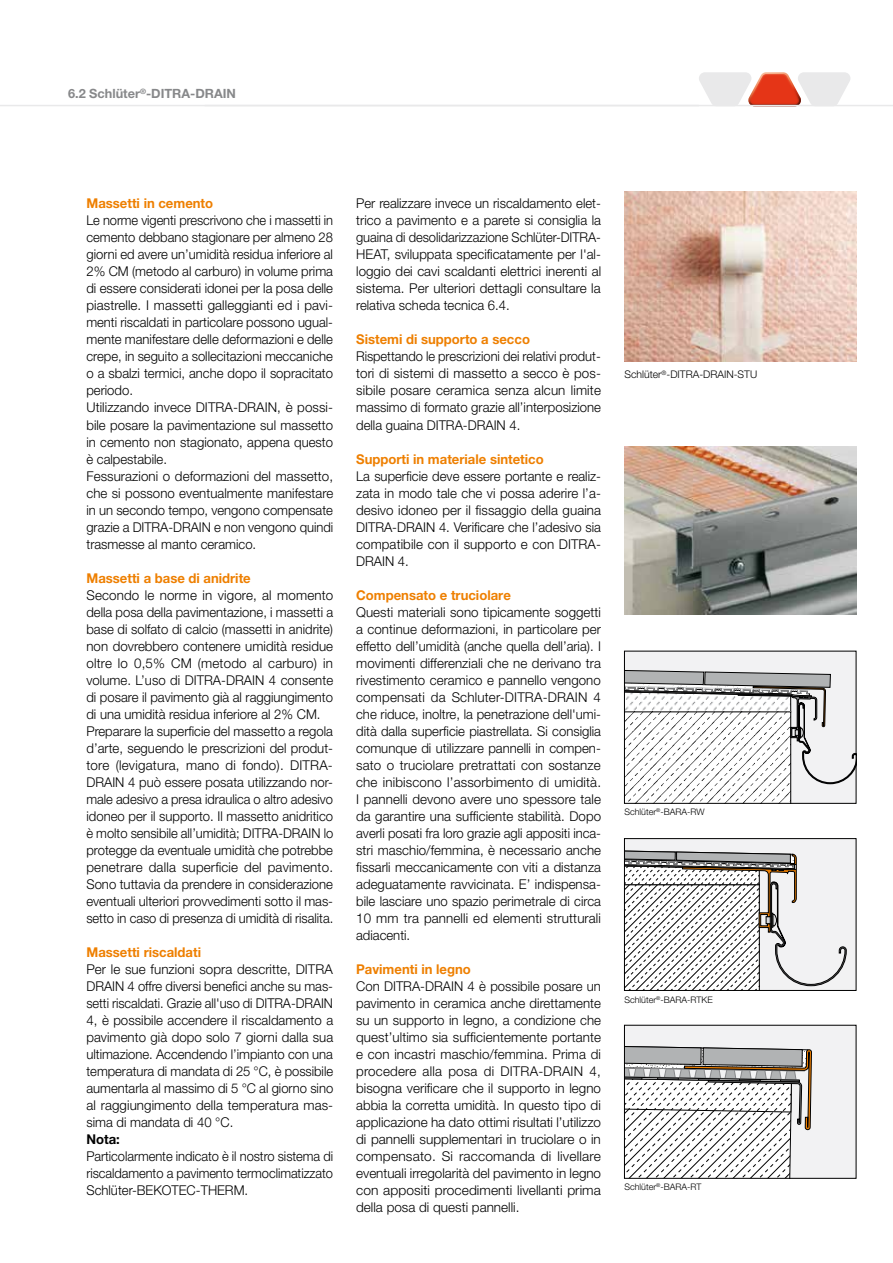
<style>
.page{position:relative;width:893px;height:1263px;background:#fff}
.page>*{position:absolute;margin:0;border:0;box-sizing:border-box;transform-origin:0 0}
.t1{font:300 13.5px/17px "Helvetica Neue LT Pro";color:#000;text-align:justify}
.t2{font:300 13.5px/17px "Helvetica Neue LT Pro";color:#000;scale:.95 1}
.t3{font:300 13.5px/17px "Helvetica Neue LT Pro";color:#000;text-align:justify;scale:.96 1}
.t4{font:700 13.5px "Helvetica Neue LT Pro";color:#ee7f00}
.t5{font:700 13.5px "Helvetica Neue LT Pro";color:#000}
.t6{font:700 12.75px "Helvetica Neue LT Pro";color:#87888a}
.t7{font:300 10.5px "Helvetica Neue LT Pro";color:#000}
.t8{font:300 9px "Helvetica Neue LT Pro";color:#000}
</style>
<div class="page">
<hr style="left:0;top:105px;width:699px;height:1px;background:#e9e9ea">
<svg style="left:699px;top:72px;width:151px;height:33px"></svg>
<hr style="left:205px;top:105px;width:688px;height:1px;background:#e9e9ea">
<img style="left:624px;top:447px;width:232px;height:167px">
<img style="left:624px;top:191px;width:232px;height:170px">
<div style="left:624px;top:1025px;width:232px;height:153px;background:#f2f2f3"></div>
<svg style="left:626px;top:1046px;width:186px;height:131px"></svg>
<div style="left:624px;top:1025px;width:232px;height:154px;border:1px solid #000"></div>
<svg style="left:626px;top:840px;width:228px;height:149px"></svg>
<div style="left:624px;top:838px;width:232px;height:153px;border:1px solid #000"></div>
<div style="left:624px;top:651px;width:232px;height:152px;background:#f2f2f3"></div>
<svg style="left:626px;top:670px;width:228px;height:132px"></svg>
<div style="left:624px;top:651px;width:232px;height:153px;border:1px solid #000"></div>
<p class="t6" style="left:68px;top:86px;width:169px">6.2 Schlüter<sup>®</sup>-DITRA-DRAIN</p>
<p class="t4" style="left:86px;top:195px;width:128px">Massetti in cemento</p>
<p class="t2" style="left:86px;top:212px;width:261px">Le norme vigenti prescrivono che i massetti in cemento debbano stagionare per almeno 28 giorni ed avere un’umidità residua inferiore al 2% CM (metodo al carburo) in volume prima di essere considerati idonei per la posa delle piastrelle. I massetti galleggianti ed i pavi&shy;menti riscaldati in particolare possono ugual&shy;mente manifestare delle deformazioni e delle crepe, in seguito a sollecitazioni meccaniche o a sbalzi termici, anche dopo il sopracitato periodo.<br>Utilizzando invece DITRA-DRAIN, è possi&shy;bile posare la pavimentazione sul massetto in cemento non stagionato, appena questo è calpestabile.<br>Fessurazioni o deformazioni del massetto, che si possono eventualmente manifestare in un secondo tempo, vengono compensate grazie a DITRA-DRAIN e non vengono quindi trasmesse al manto ceramico.</p>
<p class="t4" style="left:86px;top:569px;width:166px">Massetti a base di anidrite</p>
<p class="t1" style="left:86px;top:586px;width:248px;text-align:left">Secondo le norme in vigore, al momento della posa della pavimentazione, i massetti a base di solfato di calcio (massetti in anidrite) non dovrebbero contenere umidità residue oltre lo 0,5% CM (metodo al carburo) in volume. L’uso di DITRA-DRAIN 4 consente di posare il pavimento già al raggiungimento di una umidità residua inferiore al 2% CM.<br>Preparare la superficie del massetto a regola d’arte, seguendo le prescrizioni del produt&shy;tore (levigatura, mano di fondo). DITRA-DRAIN 4 può essere posata utilizzando nor&shy;male adesivo a presa idraulica o altro adesivo idoneo per il supporto. Il massetto anidritico è molto sensibile all’umidità; DITRA-DRAIN lo protegge da eventuale umidità che potrebbe penetrare dalla superficie del pavimento.<br>Sono tuttavia da prendere in considerazione eventuali ulteriori provvedimenti sotto il mas&shy;setto in caso di presenza di umidità di risalita.</p>
<p class="t4" style="left:86px;top:944px;width:116px">Massetti riscaldati</p>
<p class="t1" style="left:86px;top:960px;width:248px">Per le sue funzioni sopra descritte, DITRA DRAIN 4 offre diversi benefici anche su mas&shy;setti riscaldati. Grazie all'uso di DITRA-DRAIN 4, è possibile accendere il riscaldamento a pavimento già dopo solo 7 giorni dalla sua ultimazione. Accendendo l’impianto con una temperatura di mandata di 25 °C, è possibile aumentarla al massimo di 5 °C al giorno sino al raggiungimento della temperatura mas&shy;sima di mandata di 40 °C.</p>
<p class="t5" style="left:86px;top:1131px;width:35px">Nota:</p>
<p class="t3" style="left:86px;top:1147px;width:258px">Particolarmente indicato è il nostro sistema di riscaldamento a pavimento termoclimatizzato Schlüter-BEKOTEC-THERM.</p>
<p class="t1" style="left:356px;top:195px;width:246px">Per realizzare invece un riscaldamento elet&shy;trico a pavimento e a parete si consiglia la guaina di desolidarizzazione Schlüter-DITRA-HEAT, sviluppata specificatamente per l'al&shy;loggio dei cavi scaldanti elettrici inerenti al sistema. Per ulteriori dettagli consultare la relativa scheda tecnica 6.4.</p>
<p class="t4" style="left:356px;top:331px;width:175px">Sistemi di supporto a secco</p>
<p class="t3" style="left:356px;top:348px;width:256px">Rispettando le prescrizioni dei relativi produt&shy;tori di sistemi di massetto a secco è pos&shy;sibile posare ceramica senza alcun limite massimo di formato grazie all’interposizione della guaina DITRA-DRAIN 4.</p>
<p class="t4" style="left:356px;top:450px;width:189px">Supporti in materiale sintetico</p>
<p class="t1" style="left:356px;top:467px;width:246px">La superficie deve essere portante e realiz&shy;zata in modo tale che vi possa aderire l’a&shy;desivo idoneo per il fissaggio della guaina DITRA-DRAIN 4. Verificare che l’adesivo sia compatibile con il supporto e con DITRA-DRAIN 4.</p>
<p class="t4" style="left:356px;top:586px;width:156px">Compensato e truciolare</p>
<p class="t1" style="left:356px;top:603px;width:246px">Questi materiali sono tipicamente soggetti a continue deformazioni, in particolare per effetto dell’umidità (anche quella dell’aria). I movimenti differenziali che ne derivano tra rivestimento ceramico e pannello vengono compensati da Schluter-DITRA-DRAIN 4 che riduce, inoltre, la penetrazione dell'umi&shy;dità dalla superficie piastrellata. Si consiglia comunque di utilizzare pannelli in compen&shy;sato o truciolare pretrattati con sostanze che inibiscono l’assorbimento di umidità.<br>I pannelli devono avere uno spessore tale da garantire una sufficiente stabilità. Dopo averli posati fra loro grazie agli appositi inca&shy;stri maschio/femmina, è necessario anche fissarli meccanicamente con viti a distanza adeguatamente ravvicinata. E’ indispensa&shy;bile lasciare uno spazio perimetrale di circa 10 mm tra pannelli ed elementi strutturali adiacenti.</p>
<p class="t4" style="left:356px;top:961px;width:116px">Pavimenti in legno</p>
<p class="t1" style="left:356px;top:977px;width:246px">Con DITRA-DRAIN 4 è possibile posare un pavimento in ceramica anche direttamente su un supporto in legno, a condizione che quest’ultimo sia sufficientemente portante e con incastri maschio/femmina. Prima di procedere alla posa di DITRA-DRAIN 4, bisogna verificare che il supporto in legno abbia la corretta umidità. In questo tipo di applicazione ha dato ottimi risultati l’utilizzo di pannelli supplementari in truciolare o in compensato. Si raccomanda di livellare eventuali irregolarità del pavimento in legno con appositi procedimenti livellanti prima della posa di questi pannelli.</p>
<p class="t7" style="left:624px;top:368px;width:134px">Schlüter<sup>®</sup>-DITRA-DRAIN-STU</p>
<p class="t8" style="left:624px;top:807px;width:82px">Schlüter<sup>®</sup>-BARA-RW</p>
<p class="t8" style="left:624px;top:994px;width:90px">Schlüter<sup>®</sup>-BARA-RTKE</p>
<p class="t8" style="left:624px;top:1181px;width:79px">Schlüter<sup>®</sup>-BARA-RT</p>
</div>
